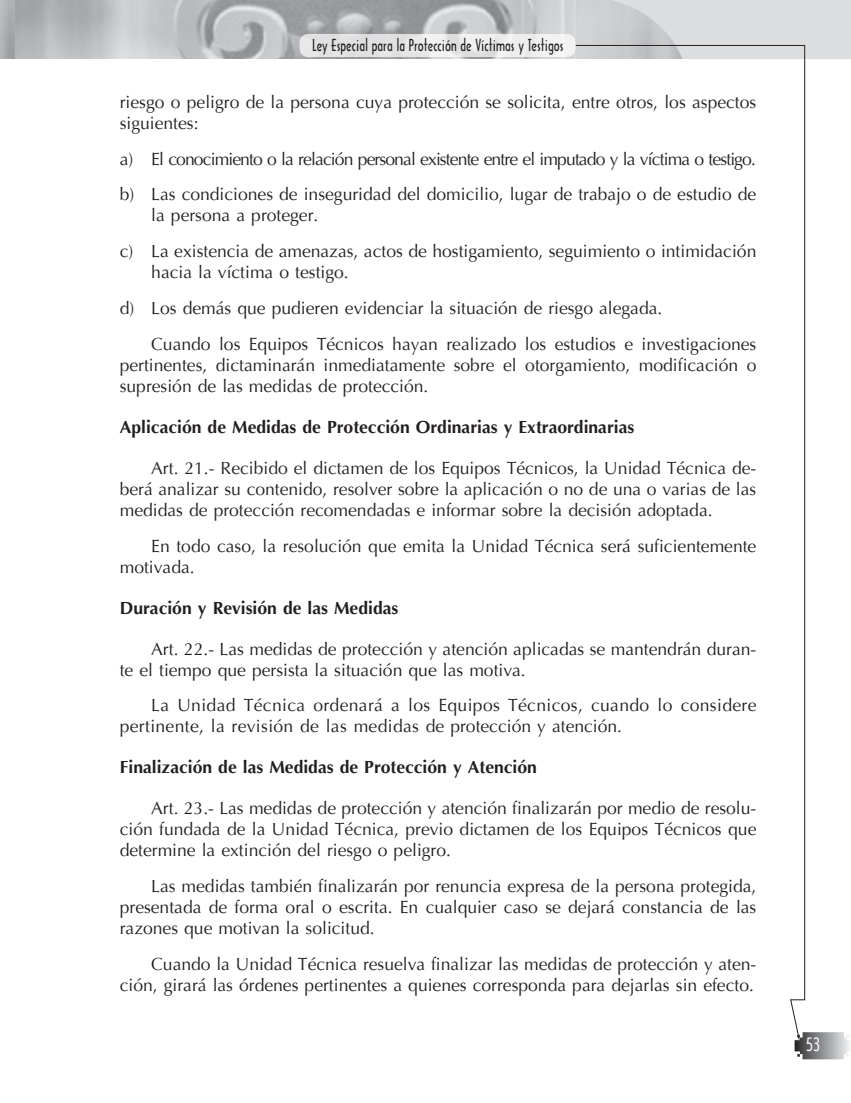
<style>
.page{position:relative;width:851px;height:1103px;background:#fff}
.page>*{position:absolute;margin:0;border:0;box-sizing:border-box;transform-origin:0 0}
.t1{font:17.5px/21px "Optima";color:#231f20}
.t2{font:17.5px/35.9px "Optima";letter-spacing:-.05em;color:#231f20}
.t3{font:700 17.5px "Optima";color:#231f20}
.t4{font:17.5px/21px "Optima";letter-spacing:.02em;color:#231f20}
.t5{font:17.5px "Arquitectura";color:#fff}
.t6{font:15.75px "Arquitectura";color:#231f20}
</style>
<div class="page">
<img style="left:0;top:0;width:610px;height:58px">
<svg style="left:610px;top:0;width:240px;height:59px;background:#d8d9db"></svg>
<svg style="left:794px;top:1032px;width:56px;height:27px"></svg>
<svg style="left:574px;top:45px;width:231px;height:995px"></svg>
<div style="left:299px;top:34px;width:276px;height:23px;background:#e7e8e8;border-radius:9px"></div>
<p class="t6" style="left:312px;top:35px;width:253px">Ley Especial para la Protección de Víctimas y Testigos</p>
<p class="t1" style="left:120px;top:91px;width:638px">riesgo o peligro de la persona cuya protección se solicita, entre otros, los aspectos siguientes:</p>
<p class="t2" style="left:120px;top:141px;width:638px">a) El conocimiento o la relación personal existente entre el imputado y la víctima o testigo. b) Las condiciones de inseguridad del domicilio, lugar de trabajo o de estudio de</p>
<p class="t1" style="left:120px;top:198px;width:638px;line-height:35.9px;text-indent:32px">la persona a proteger.<br>c) La existencia de amenazas, actos de hostigamiento, seguimiento o intimidación</p>
<p class="t1" style="left:151px;top:262px;width:199px">hacia la víctima o testigo.</p>
<p class="t1" style="left:120px;top:298px;width:544px">d) Los demás que pudieren evidenciar la situación de riesgo alegada.</p>
<p class="t1" style="left:151px;top:334px;width:606px">Cuando los Equipos Técnicos hayan realizado los estudios e investigaciones</p>
<p class="t1" style="left:120px;top:355px;width:638px">pertinentes, dictaminarán inmediatamente sobre el otorgamiento, modificación o supresión de las medidas de protección.</p>
<p class="t3" style="left:120px;top:417px;width:516px">Aplicación de Medidas de Protección Ordinarias y Extraordinarias</p>
<p class="t1" style="left:120px;top:457px;width:638px;text-align:justify;text-indent:32px">Art. 21.- Recibido el dictamen de los Equipos Técnicos, la Unidad Técnica de&shy;berá analizar su contenido, resolver sobre la aplicación o no de una o varias de las medidas de protección recomendadas e informar sobre la decisión adoptada.</p>
<p class="t1" style="left:120px;top:535px;width:638px;text-indent:32px">En todo caso, la resolución que emita la Unidad Técnica será suficientemente motivada.</p>
<p class="t3" style="left:120px;top:597px;width:280px">Duración y Revisión de las Medidas</p>
<p class="t1" style="left:120px;top:638px;width:638px;text-indent:32px">Art. 22.- Las medidas de protección y atención aplicadas se mantendrán duran&shy;te el tiempo que persista la situación que las motiva.</p>
<p class="t4" style="left:120px;top:695px;width:638px;text-indent:32px">La Unidad Técnica ordenará a los Equipos Técnicos, cuando lo considere pertinente, la revisión de las medidas de protección y atención.</p>
<p class="t3" style="left:120px;top:757px;width:418px">Finalización de las Medidas de Protección y Atención</p>
<p class="t1" style="left:120px;top:798px;width:638px;text-align:justify;text-indent:32px">Art. 23.- Las medidas de protección y atención finalizarán por medio de resolu&shy;ción fundada de la Unidad Técnica, previo dictamen de los Equipos Técnicos que determine la extinción del riesgo o peligro.</p>
<p class="t1" style="left:120px;top:875px;width:638px;text-align:justify;text-indent:32px">Las medidas también finalizarán por renuncia expresa de la persona protegida, presentada de forma oral o escrita. En cualquier caso se dejará constancia de las razones que motivan la solicitud.</p>
<p class="t1" style="left:120px;top:953px;width:638px;text-align:right">Cuando la Unidad Técnica resuelva finalizar las medidas de protección y aten&shy;ción, girará las órdenes pertinentes a quienes corresponda para dejarlas sin efecto.</p>
<p class="t5" style="left:806px;top:1033px;width:15px">53</p>
</div>
